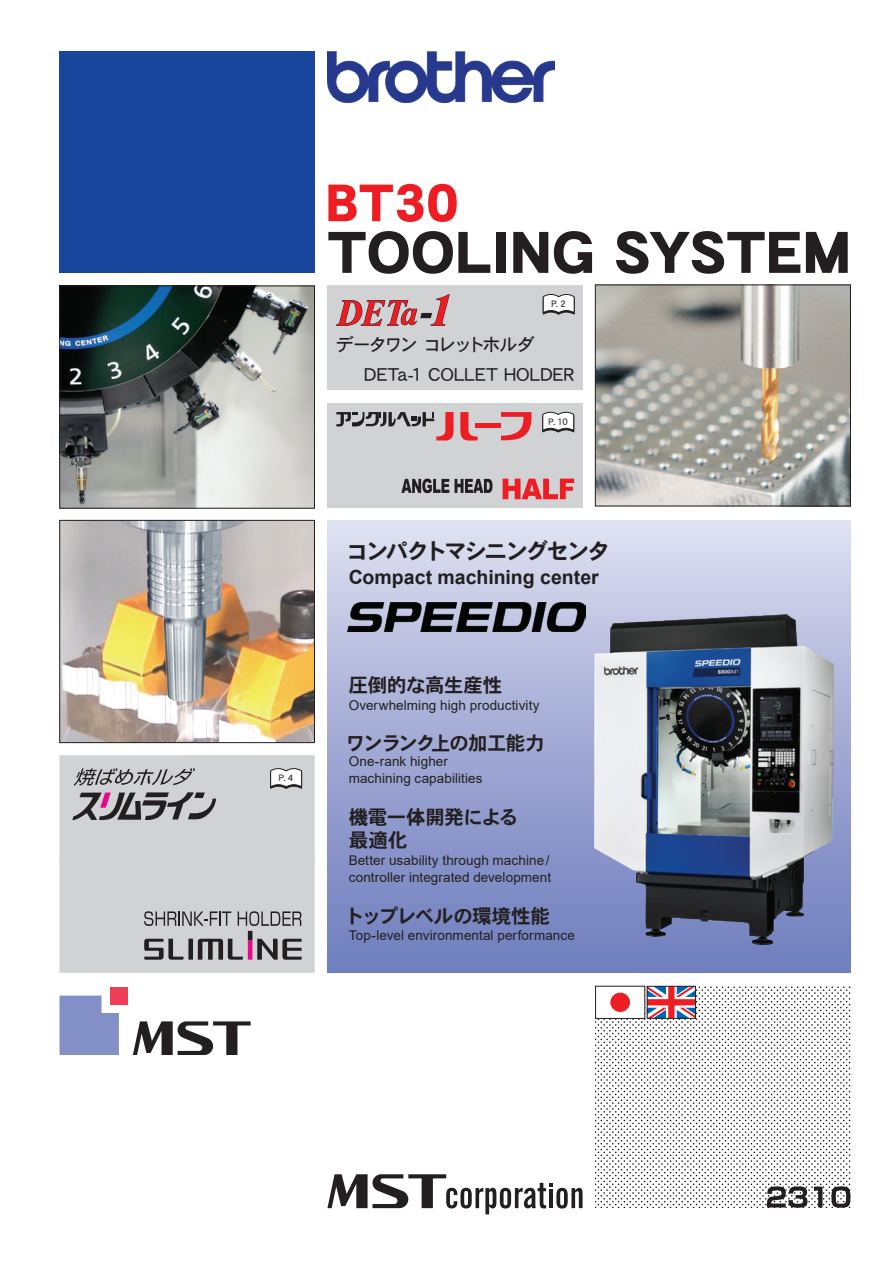
<style>
.page{position:relative;width:893px;height:1263px;background:#fff}
.page>*{position:absolute;margin:0;border:0;box-sizing:border-box;transform-origin:0 0}
.t1{font:57.75px "DFHS Gothic R Pro 5 W9";letter-spacing:-.015em;color:#231f20}
.t2{font:51.6px "DFHS Gothic R Pro 5 W9";color:#ee1d23}
.t3{font:22.5px "DFHS Gothic R Pro 5 W7";letter-spacing:-.1em;color:#231f20}
.t4{font:19.5px/22.5px "DFHS Gothic R Pro 5 W7";letter-spacing:-.03em;color:#231f20}
.t5{font:700 19.5px "Arial";color:#231f20}
.t6{font:19.5px "DFHS Gothic R Pro 5 W7";letter-spacing:-.055em;color:#231f20}
.t7{font:18px/30.5px "DFHS Gothic R Pro 5 W5";letter-spacing:-.02em;color:#231f20}
.t8{font:13.5px/16.5px "Arial";letter-spacing:.005em;color:#231f20}
.t9{font:9px "DFHS Gothic R Pro 5 W5";color:#231f20}
</style>
<div class="page">
<div style="left:327px;top:286px;width:256px;height:104px;background:#d1d2d4"></div>
<div style="left:327px;top:404px;width:256px;height:104px;background:#d1d2d4"></div>
<div style="left:327px;top:520px;width:523px;height:453px;background:linear-gradient(to bottom,#dcdeef,#6b7abc)"></div>
<div style="left:60px;top:51px;width:255px;height:222px;background:#18469d"></div>
<svg style="left:327px;top:1174px;width:256px;height:40px"></svg>
<svg style="left:60px;top:996px;width:59px;height:59px;background:#8b96ca"></svg>
<div style="left:110px;top:987px;width:18px;height:17px;background:#ee3d56"></div>
<svg style="left:133px;top:1021px;width:118px;height:34px"></svg>
<img style="left:595px;top:986px;width:255px;height:222px">
<div style="left:596px;top:986px;width:49px;height:32px;background:#fff"></div>
<div style="left:595px;top:986px;width:50px;height:33px;border:1px solid #231f20"></div>
<div style="left:610px;top:993px;width:20px;height:19px;background:#ee1d23;border-radius:50%"></div>
<svg style="left:649px;top:988px;width:45px;height:28px"></svg>
<div style="left:647px;top:986px;width:49px;height:32px;border:1px solid #231f20"></div>
<svg style="left:767px;top:1186px;width:40px;height:22px"></svg>
<svg style="left:814px;top:1187px;width:8px;height:20px"></svg>
<svg style="left:831px;top:1186px;width:19px;height:22px"></svg>
<div style="left:60px;top:855px;width:255px;height:118px;background:#d1d2d4"></div>
<div style="left:60px;top:755px;width:255px;height:104px;background:#d1d2d4"></div>
<svg style="left:336px;top:294px;width:114px;height:32px"></svg>
<svg style="left:460px;top:412px;width:18px;height:29px"></svg>
<div style="left:475px;top:423px;width:25px;height:5px;background:#ee1d23"></div>
<svg style="left:501px;top:412px;width:30px;height:28px"></svg>
<svg style="left:336px;top:412px;width:117px;height:29px"></svg>
<svg style="left:401px;top:479px;width:48px;height:14px"></svg>
<svg style="left:455px;top:479px;width:37px;height:14px"></svg>
<svg style="left:503px;top:479px;width:71px;height:20px"></svg>
<svg style="left:270px;top:768px;width:32px;height:21px"></svg>
<svg style="left:543px;top:294px;width:31px;height:20px"></svg>
<svg style="left:542px;top:412px;width:32px;height:20px"></svg>
<img style="left:62px;top:522px;width:251px;height:219px">
<div style="left:60px;top:520px;width:255px;height:223px;border:1px solid #231f20"></div>
<img style="left:62px;top:288px;width:251px;height:218px">
<div style="left:60px;top:286px;width:255px;height:222px;border:1px solid #231f20"></div>
<svg style="left:74px;top:768px;width:121px;height:18px"></svg>
<svg style="left:72px;top:792px;width:144px;height:28px"></svg>
<svg style="left:144px;top:911px;width:158px;height:49px"></svg>
<img style="left:327px;top:51px;width:228px;height:51px">
<img style="left:348px;top:602px;width:238px;height:30px">
<img style="left:594px;top:615px;width:240px;height:330px">
<img style="left:597px;top:287px;width:252px;height:217px">
<div style="left:595px;top:285px;width:256px;height:221px;border:1px solid #231f20"></div>
<h2 class="t2" style="left:326px;top:174px;width:135px">BT30</h2>
<h1 class="t1" style="left:326px;top:220px;width:526px">TOOLING SYSTEM</h1>
<p class="t9" style="left:551px;top:298px;width:16px">P．2</p>
<h3 class="t7" style="left:364px;top:330px;width:212px;text-indent:-28px">データワン コレットホルダ<br>DETa-1 COLLET HOLDER</h3>
<p class="t9" style="left:549px;top:416px;width:21px">P．10</p>
<p class="t9" style="left:279px;top:773px;width:16px">P．4</p>
<h3 class="t3" style="left:346px;top:538px;width:266px">コンパクトマシニングセンタ</h3>
<h3 class="t5" style="left:349px;top:563px;width:252px">Compact machining center</h3>
<h3 class="t4" style="left:349px;top:674px;width:155px">圧倒的な高生産性</h3>
<p class="t8" style="left:349px;top:696px;width:192px">Overwhelming high productivity</p>
<h3 class="t6" style="left:346px;top:731px;width:200px">ワンランク上の加工能力</h3>
<p class="t8" style="left:349px;top:753px;width:135px">One-rank higher machining capabilities</p>
<h3 class="t4" style="left:349px;top:806px;width:171px">機電一体開発による最適化</h3>
<p class="t8" style="left:349px;top:852px;width:204px">Better usability through machine/ controller integrated development</p>
<h3 class="t4" style="left:345px;top:905px;width:207px">トップレベルの環境性能</h3>
<p class="t8" style="left:349px;top:927px;width:228px">Top-level environmental performance</p>
</div>
